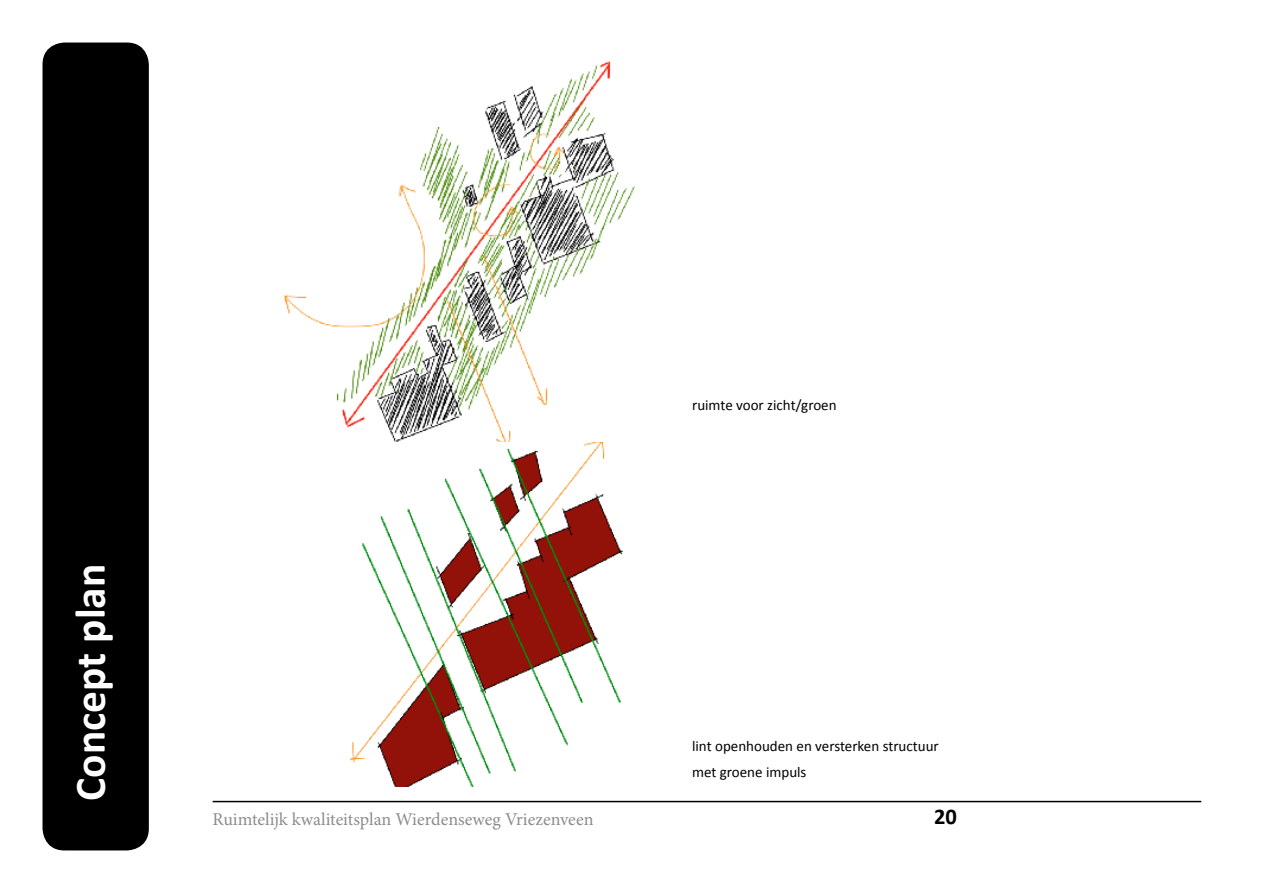
<style>
.page{position:relative;width:1263px;height:893px;background:#fff}
.page>*{position:absolute;margin:0;border:0;box-sizing:border-box;transform-origin:0 0}
.t1{font:700 43.5px "Calibri";color:#fff}
.t2{font:700 22.5px "Calibri";color:#000}
.t3{font:18px "Minion Pro";color:#8b8c8e}
.t4{font:15px/25.5px "Calibri";color:#000}
</style>
<div class="page">
<div style="left:43px;top:43px;width:105px;height:807px;background:#000;border-radius:21px"></div>
<div style="left:43px;top:43px;width:106px;height:807px;border:2px solid #000;border-radius:21px"></div>
<hr style="left:213px;top:801px;width:988px;height:1px;background:#000">
<img style="left:283px;top:61px;width:352px;height:381px">
<img style="left:350px;top:442px;width:273px;height:345px">
<h1 class="t1" style="left:63px;top:801px;width:238px;rotate:-90deg">Concept plan</h1>
<p class="t4" style="left:692px;top:392px;width:146px">ruimte voor zicht/groen</p>
<p class="t4" style="left:692px;top:733px;width:248px">lint openhouden en versterken structuur met groene impuls</p>
<p class="t3" style="left:213px;top:807px;width:382px">Ruimtelijk kwaliteitsplan Wierdenseweg Vriezenveen</p>
<h2 class="t2" style="left:934px;top:802px;width:24px">20</h2>
</div>
